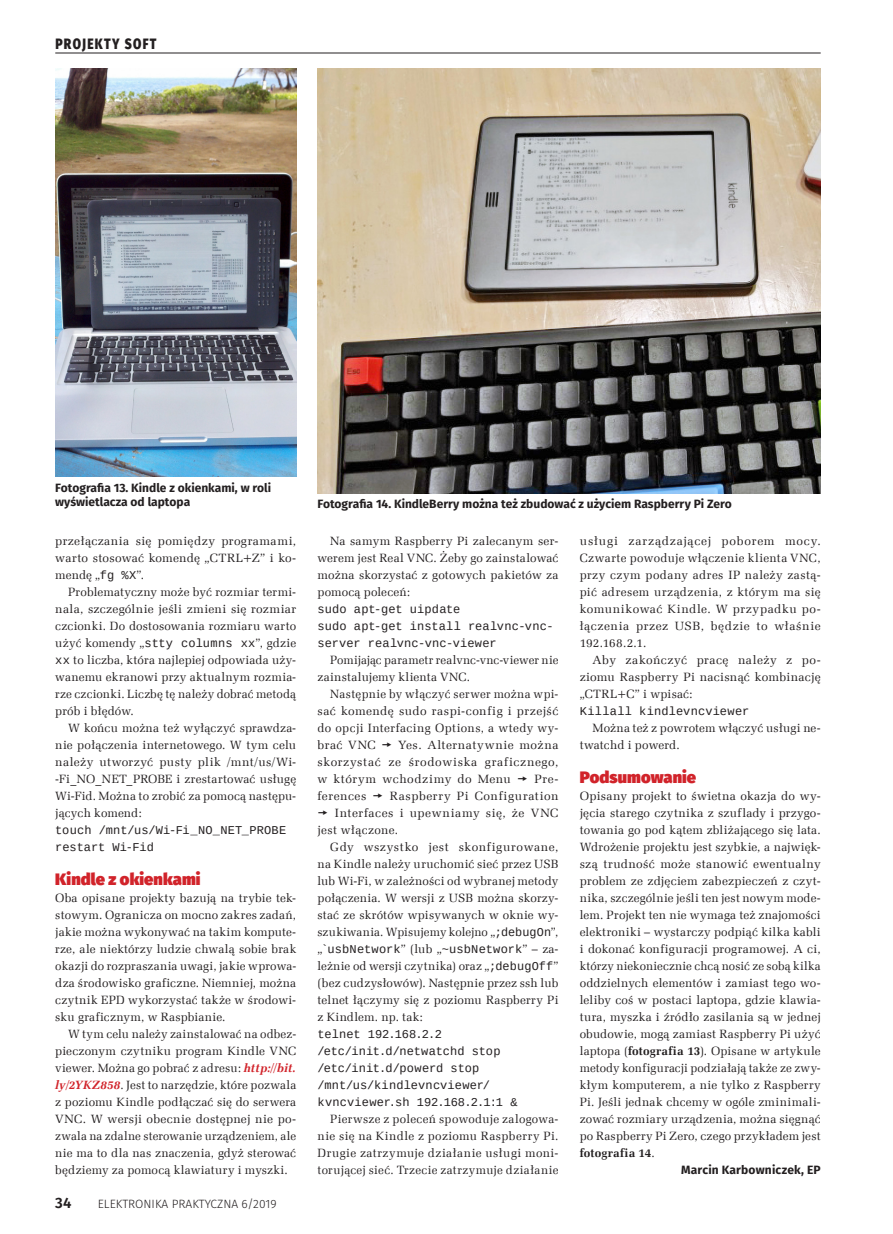
<style>
.page{position:relative;width:893px;height:1234px;background:#fff}
.page>*{position:absolute;margin:0;border:0;box-sizing:border-box;transform-origin:0 0}
._3_Srodtytul{font:900 16.5px "Fira Sans";letter-spacing:.005em;color:#d1232a}
.t1{font:800 15px "Fira Sans";letter-spacing:.11em;color:#231f20;scale:.8 1}
.t2{font:600 15px "Fira Sans";color:#231f20}
._1_Body{font:12px/17px "Zapf Ellipt EU";letter-spacing:.025em;color:#231f20;text-align:justify}
._1_Body-2{font:12px/17px "Liberation Mono";letter-spacing:.005em;color:#231f20}
._4_Podpis{font:700 12px/14.4px "Fira Sans";color:#231f20}
._1_Body-3{font:12px/17px "Zapf Ellipt EU";letter-spacing:.005em;color:#231f20}
.t3{font:300 12px "Fira Sans";color:#231f20}
._1_Body-4{font:12px "Zapf Ellipt EU";letter-spacing:.045em;color:#231f20}
._0_autor{font:700 12px "Fira Sans";letter-spacing:.015em;color:#231f20}
.s1{font-family:"Liberation Mono"}
.s2{font-weight:700;font-style:italic;color:#d1232a}
.s3{font-weight:700}
</style>
<div class="page">
<img style="left:55px;top:68px;width:241px;height:408px">
<img style="left:317px;top:68px;width:504px;height:425px">
<hr style="left:55px;top:53px;width:766px;height:1px;background:#231f20">
<p class="t1" style="left:55px;top:30px;width:128px">PROJEKTY SOFT</p>
<p class="_4_Podpis" style="left:55px;top:479px;width:217px">Fotografia 13. Kindle z okienkami, w roli wyświetlacza od laptopa</p>
<p class="_1_Body" style="left:55px;top:532px;width:242px">przełączania się pomiędzy programami, warto stosować komendę „CTRL+Z” i ko&shy;mendę „<span class="s1">fg %X</span>”.</p>
<p class="_1_Body" style="left:55px;top:583px;width:242px;text-indent:13px">Problematyczny może być rozmiar termi&shy;nala, szczególnie jeśli zmieni się rozmiar czcionki. Do dostosowania rozmiaru warto użyć komendy „<span class="s1">stty columns xx</span>”, gdzie <span class="s1">xx</span> to liczba, która najlepiej odpowiada uży&shy;wanemu ekranowi przy aktualnym rozmia&shy;rze czcionki. Liczbę tę należy dobrać metodą prób i błędów.</p>
<p class="_1_Body" style="left:55px;top:719px;width:242px;text-indent:13px">W końcu można też wyłączyć sprawdza&shy;nie połączenia internetowego. W tym celu należy utworzyć pusty plik /mnt/us/Wi--Fi_NO_NET_PROBE i zrestartować usługę Wi-Fid. Można to zrobić za pomocą następu&shy;jących komend:</p>
<p class="_1_Body-2" style="left:55px;top:821px;width:232px">touch /mnt/us/Wi-Fi_NO_NET_PROBE</p>
<p class="_1_Body-2" style="left:55px;top:838px;width:100px">restart Wi-Fid</p>
<p class="_3_Srodtytul" style="left:55px;top:863px;width:147px">Kindle z okienkami</p>
<p class="_1_Body" style="left:55px;top:889px;width:242px">Oba opisane projekty bazują na trybie tek&shy;stowym. Ogranicza on mocno zakres zadań, jakie można wykonywać na takim kompute&shy;rze, ale niektórzy ludzie chwalą sobie brak okazji do rozpraszania uwagi, jakie wprowa&shy;dza środowisko graficzne. Niemniej, można czytnik EPD wykorzystać także w środowi&shy;sku graficznym, w Raspbianie.</p>
<p class="_1_Body" style="left:55px;top:1025px;width:242px;text-indent:13px">W tym celu należy zainstalować na odbez&shy;pieczonym czytniku program Kindle VNC viewer. Można go pobrać z adresu: <span class="s2">http://bit. ly/2YKZ858</span>. Jest to narzędzie, które pozwala z poziomu Kindle podłączać się do serwera VNC. W wersji obecnie dostępnej nie po&shy;zwala na zdalne sterowanie urządzeniem, ale nie ma to dla nas znaczenia, gdyż sterować będziemy za pomocą klawiatury i myszki.</p>
<p class="t2" style="left:55px;top:1190px;width:18px">34</p>
<p class="t3" style="left:98px;top:1195px;width:180px">ELEKTRONIKA PRAKTYCZNA 6/2019</p>
<p class="_4_Podpis" style="left:317px;top:495px;width:416px">Fotografia 14. KindleBerry można też zbudować z użyciem Raspberry Pi Zero</p>
<p class="_1_Body" style="left:317px;top:532px;width:242px;text-indent:13px">Na samym Raspberry Pi zalecanym ser&shy;werem jest Real VNC. Żeby go zainstalować można skorzystać z gotowych pakietów za pomocą poleceń:</p>
<p class="_1_Body-2" style="left:317px;top:600px;width:144px">sudo apt-get uipdate</p>
<p class="_1_Body-2" style="left:317px;top:617px;width:238px">sudo apt-get install realvnc-vnc&shy;server realvnc-vnc-viewer</p>
<p class="_1_Body-3" style="left:317px;top:651px;width:242px;text-indent:13px">Pomijając parametr realvnc-vnc-viewer nie zainstalujemy klienta VNC.</p>
<p class="_1_Body" style="left:317px;top:685px;width:242px;text-indent:13px">Następnie by włączyć serwer można wpi&shy;sać komendę sudo raspi-config i przejść do opcji Interfacing Options, a wtedy wy&shy;brać VNC</p>
<p class="_1_Body" style="left:317px;top:736px;width:242px;text-indent:81px">Yes. Alternatywnie można skorzystać ze środowiska graficznego, w którym wchodzimy do Menu</p>
<p class="_1_Body" style="left:534px;top:770px;width:26px">Pre-</p>
<p class="_1_Body" style="left:317px;top:787px;width:50px">ferences</p>
<p class="_1_Body-4" style="left:390px;top:788px;width:170px">Raspberry Pi Configuration</p>
<p class="_1_Body" style="left:335px;top:804px;width:225px">Interfaces i upewniamy się, że VNC</p>
<p class="_1_Body" style="left:317px;top:821px;width:82px">jest włączone.</p>
<p class="_1_Body" style="left:317px;top:838px;width:242px;text-indent:13px">Gdy wszystko jest skonfigurowane, na Kindle należy uruchomić sieć przez USB lub Wi-Fi, w zależności od wybranej metody połączenia. W wersji z USB można skorzy&shy;stać ze skrótów wpisywanych w oknie wy&shy;szukiwania. Wpisujemy kolejno „<span class="s1">;debugOn</span>”, „<span class="s1">`usbNetwork</span>” (lub „<span class="s1">~usbNetwork</span>” – za&shy;leżnie od wersji czytnika) oraz „<span class="s1">;debugOff</span>” (bez cudzysłowów). Następnie przez ssh lub telnet łączymy się z poziomu Raspberry Pi z Kindlem. np. tak:</p>
<p class="_1_Body-2" style="left:317px;top:1025px;width:126px">telnet 192.168.2.2</p>
<p class="_1_Body-2" style="left:317px;top:1042px;width:185px">/etc/init.d/netwatchd stop</p>
<p class="_1_Body-2" style="left:317px;top:1059px;width:163px">/etc/init.d/powerd stop</p>
<p class="_1_Body-2" style="left:317px;top:1076px;width:202px">/mnt/us/kindlevncviewer/ kvncviewer.sh 192.168.2.1:1 &amp;</p>
<p class="_1_Body" style="left:317px;top:1110px;width:242px;text-indent:13px">Pierwsze z poleceń spowoduje zalogowa&shy;nie się na Kindle z poziomu Raspberry Pi.<br>Drugie zatrzymuje działanie usługi moni&shy;torującej sieć. Trzecie zatrzymuje działanie</p>
<p class="_1_Body" style="left:580px;top:532px;width:242px">usługi zarządzającej poborem mocy.<br>Czwarte powoduje włączenie klienta VNC, przy czym podany adres IP należy zastą&shy;pić adresem urządzenia, z którym ma się komunikować Kindle. W przypadku po&shy;łączenia przez USB, będzie to właśnie 192.168.2.1.</p>
<p class="_1_Body" style="left:580px;top:651px;width:242px;text-indent:13px">Aby zakończyć pracę należy z po&shy;ziomu Raspberry Pi nacisnąć kombinację „CTRL+C” i wpisać:</p>
<p class="_1_Body-2" style="left:580px;top:702px;width:171px">Killall kindlevncviewer</p>
<p class="_1_Body" style="left:580px;top:719px;width:242px;text-indent:13px">Można też z powrotem włączyć usługi ne&shy;twatchd i powerd.</p>
<p class="_3_Srodtytul" style="left:580px;top:761px;width:118px">Podsumowanie</p>
<p class="_1_Body" style="left:580px;top:787px;width:242px">Opisany projekt to świetna okazja do wy&shy;jęcia starego czytnika z szuflady i przygo&shy;towania go pod kątem zbliżającego się lata.<br>Wdrożenie projektu jest szybkie, a najwięk&shy;szą trudność może stanowić ewentualny problem ze zdjęciem zabezpieczeń z czyt&shy;nika, szczególnie jeśli ten jest nowym mode&shy;lem. Projekt ten nie wymaga też znajomości elektroniki – wystarczy podpiąć kilka kabli i dokonać konfiguracji programowej. A ci, którzy niekoniecznie chcą nosić ze sobą kilka oddzielnych elementów i zamiast tego wo&shy;leliby coś w postaci laptopa, gdzie klawia&shy;tura, myszka i źródło zasilania są w jednej obudowie, mogą zamiast Raspberry Pi użyć laptopa (<span class="s3">fotografia 13</span>). Opisane w artykule metody konfiguracji podziałają także ze zwy&shy;kłym komputerem, a nie tylko z Raspberry Pi. Jeśli jednak chcemy w ogóle zminimali&shy;zować rozmiary urządzenia, można sięgnąć po Raspberry Pi Zero, czego przykładem jest <span class="s3">fotografia 14</span>.</p>
<p class="_0_autor" style="left:681px;top:1159px;width:141px">Marcin Karbowniczek, EP</p>
</div>
